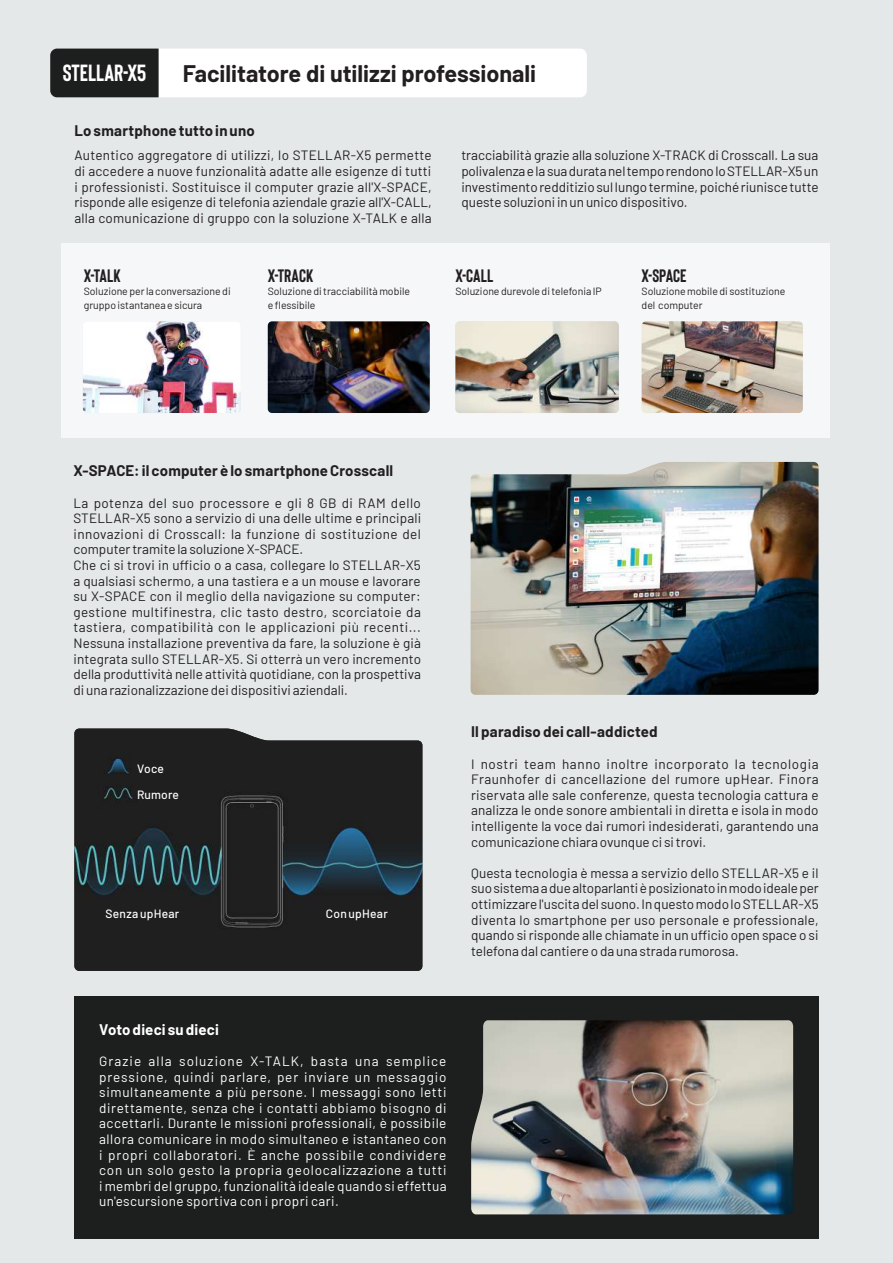
<style>
.page{position:relative;width:893px;height:1263px;background:#e4e8e9}
.page>*{position:absolute;margin:0;border:0;box-sizing:border-box;transform-origin:0 0}
.t1{font:700 23.4px "Barlow";color:#231f20}
.t2{font:700 23.4px "Bison";color:#fff}
.t3{font:700 18px "Bison";color:#231f20}
.t4{font:700 15px "Barlow";letter-spacing:.015em;color:#231f20}
.t5{font:700 15px "Barlow";letter-spacing:.01em;color:#fff}
.t6{font:13.5px/15.6px "Barlow";letter-spacing:.01em;color:#231f20;text-align:justify}
.t7{font:13.5px/15.6px "Barlow";letter-spacing:.03em;color:#fff;text-align:justify}
.t8{font:500 12px "Barlow";letter-spacing:.02em;color:#fff}
.t9{font:10.5px/13.6px "Barlow";color:#231f20}
</style>
<div class="page">
<img style="left:74px;top:728px;width:348px;height:243px">
<img style="left:471px;top:462px;width:348px;height:233px">
<div style="left:74px;top:996px;width:745px;height:243px;background:#1d1e1e"></div>
<img style="left:471px;top:1020px;width:322px;height:194px">
<svg style="left:50px;top:49px;width:537px;height:48px;background:#d1d1d1"></svg>
<div style="left:61px;top:243px;width:769px;height:194px;background:#f5f7f8"></div>
<img style="left:83px;top:321px;width:158px;height:92px">
<img style="left:268px;top:321px;width:162px;height:92px">
<img style="left:455px;top:321px;width:164px;height:92px">
<img style="left:642px;top:321px;width:161px;height:92px">
<h1 class="t1" style="left:183px;top:56px;width:355px">Facilitatore di utilizzi professionali</h1>
<p class="t4" style="left:74px;top:120px;width:182px">Lo smartphone tutto in uno</p>
<p class="t6" style="left:74px;top:147px;width:359px">Autentico aggregatore di utilizzi, lo STELLAR-X5 permette di accedere a nuove funzionalità adatte alle esigenze di tutti i professionisti. Sostituisce il computer grazie all'X-SPACE, risponde alle esigenze di telefonia aziendale grazie all'X-CALL, alla comunicazione di gruppo con la soluzione X-TALK e alla</p>
<p class="t6" style="left:461px;top:147px;width:359px">tracciabilità grazie alla soluzione X-TRACK di Crosscall. La sua polivalenza e la sua durata nel tempo rendono lo STELLAR-X5 un investimento redditizio sul lungo termine, poiché riunisce tutte queste soluzioni in un unico dispositivo.</p>
<h1 class="t2" style="left:63px;top:58px;width:85px">STELLAR-X5</h1>
<h2 class="t3" style="left:84px;top:264px;width:38px">X-TALK</h2>
<p class="t9" style="left:84px;top:284px;width:148px">Soluzione per la conversazione di gruppo istantanea e sicura</p>
<h2 class="t3" style="left:268px;top:264px;width:47px">X-TRACK</h2>
<p class="t9" style="left:268px;top:284px;width:144px">Soluzione di tracciabilità mobile e flessibile</p>
<h2 class="t3" style="left:455px;top:264px;width:39px">X-CALL</h2>
<p class="t9" style="left:455px;top:284px;width:148px">Soluzione durevole di telefonia IP</p>
<h2 class="t3" style="left:642px;top:264px;width:47px">X-SPACE</h2>
<p class="t9" style="left:642px;top:284px;width:145px">Soluzione mobile di sostituzione del computer</p>
<p class="t4" style="left:73px;top:460px;width:321px">X-SPACE: il computer è lo smartphone Crosscall</p>
<p class="t6" style="left:73px;top:494px;width:349px;text-align:left">La potenza del suo processore e gli 8 GB di RAM dello STELLAR-X5 sono a servizio di una delle ultime e principali innovazioni di Crosscall: la funzione di sostituzione del computer tramite la soluzione X-SPACE.<br>Che ci si trovi in ufficio o a casa, collegare lo STELLAR-X5 a qualsiasi schermo, a una tastiera e a un mouse e lavorare su X-SPACE con il meglio della navigazione su computer: gestione multifinestra, clic tasto destro, scorciatoie da tastiera, compatibilità con le applicazioni più recenti...<br>Nessuna installazione preventiva da fare, la soluzione è già integrata sullo STELLAR-X5. Si otterrà un vero incremento della produttività nelle attività quotidiane, con la prospettiva di una razionalizzazione dei dispositivi aziendali.</p>
<p class="t8" style="left:137px;top:760px;width:28px">Voce</p>
<p class="t8" style="left:137px;top:786px;width:43px">Rumore</p>
<p class="t8" style="left:105px;top:905px;width:75px">Senza upHear</p>
<p class="t8" style="left:326px;top:905px;width:63px">Con upHear</p>
<p class="t4" style="left:471px;top:721px;width:188px">Il paradiso dei call-addicted</p>
<p class="t6" style="left:471px;top:755px;width:349px">I nostri team hanno inoltre incorporato la tecnologia Fraunhofer di cancellazione del rumore upHear. Finora riservata alle sale conferenze, questa tecnologia cattura e analizza le onde sonore ambientali in diretta e isola in modo intelligente la voce dai rumori indesiderati, garantendo una comunicazione chiara ovunque ci si trovi.</p>
<p class="t6" style="left:471px;top:864px;width:349px">Questa tecnologia è messa a servizio dello STELLAR-X5 e il suo sistema a due altoparlanti è posizionato in modo ideale per ottimizzare l'uscita del suono. In questo modo lo STELLAR-X5 diventa lo smartphone per uso personale e professionale, quando si risponde alle chiamate in un ufficio open space o si telefona dal cantiere o da una strada rumorosa.</p>
<p class="t5" style="left:99px;top:1018px;width:121px">Voto dieci su dieci</p>
<p class="t7" style="left:99px;top:1052px;width:349px">Grazie alla soluzione X-TALK, basta una semplice pressione, quindi parlare, per inviare un messaggio simultaneamente a più persone. I messaggi sono letti direttamente, senza che i contatti abbiamo bisogno di accettarli. Durante le missioni professionali, è possibile allora comunicare in modo simultaneo e istantaneo con i propri collaboratori. È anche possibile condividere con un solo gesto la propria geolocalizzazione a tutti i membri del gruppo, funzionalità ideale quando si effettua un'escursione sportiva con i propri cari.</p>
</div>
